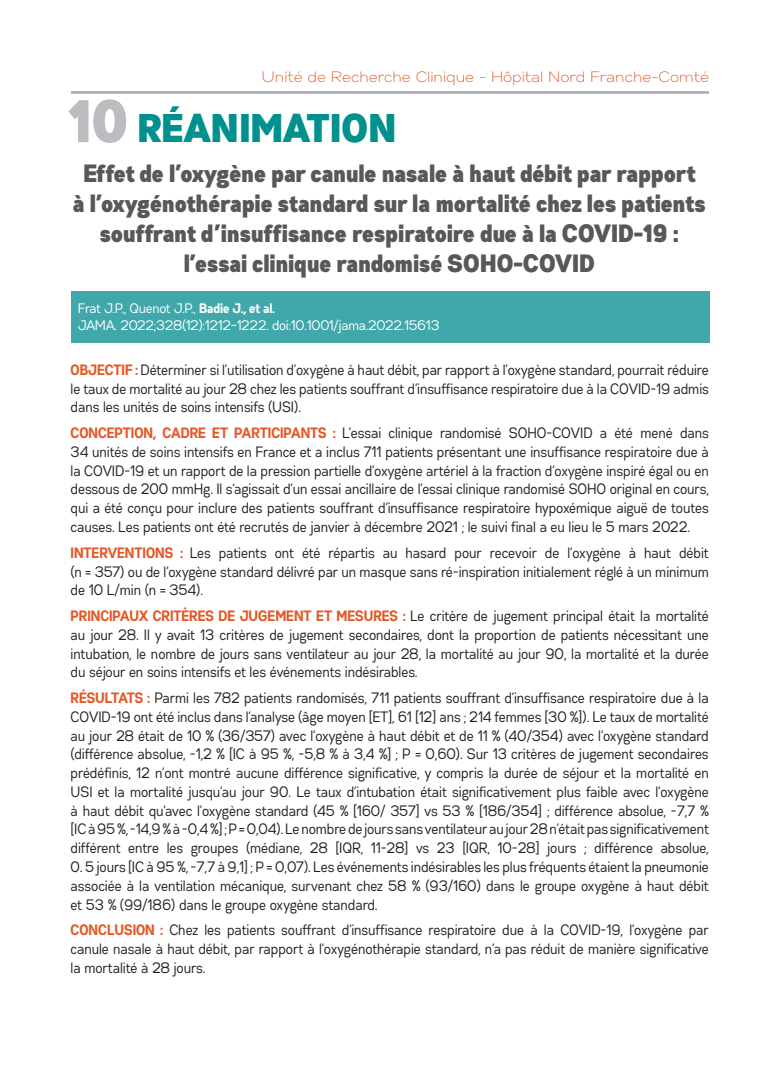
<style>
.page{position:relative;width:780px;height:1088px;background:#fff}
.page>*{position:absolute;margin:0;border:0;box-sizing:border-box;transform-origin:0 0}
.t1{font:40px "Gabriel Sans Cond Black";letter-spacing:.005em;color:#00918e}
.t2{font:25px/30px "Gabriel Sans Cond Black";color:#57585a;text-align:center}
.t3{font:15px/18.8px "Gabriel Sans Cond Normal";color:#231f20;text-align:justify;scale:.95 1}
.t4{font:15px "Gabriel Sans Light";color:#e35825}
.t5{font:13.75px/16.5px "Gabriel Sans Cond Normal";letter-spacing:-.01em;color:#fff}
.s1{font-size:60px;color:#bcbdc0}
.s2{font-family:"Gabriel Sans Cond Bold"}
.s3{font-family:"Gabriel Sans Cond Bold";color:#e35825}
</style>
<div class="page">
<hr style="left:71px;top:91px;width:638px;height:3px;background:#a8a9ad">
<div style="left:71px;top:292px;width:638px;height:51px;background:#40a8aa"></div>
<p class="t4" style="left:261px;top:68px;width:449px">Unité de Recherche Clinique - Hôpital Nord Franche-Comté</p>
<h1 class="t1" style="left:71px;top:105px;width:328px"><span class="s1">10</span> RÉANIMATION</h1>
<h2 class="t2" style="left:74px;top:158px;width:634px">Effet de l’oxygène par canule nasale à haut débit par rapport<br>à l’oxygénothérapie standard sur la mortalité chez les patients souffrant d’insuffisance respiratoire due à la COVID-19 : l’essai clinique randomisé SOHO-COVID</h2>
<p class="t5" style="left:78px;top:300px;width:363px">Frat J.P., Quenot J.P., <span class="s2">Badie J., et al.<br></span>JAMA. 2022;328(12):1212–1222. doi:10.1001/jama.2022.15613</p>
<p class="t3" style="left:71px;top:360px;width:673px"><span class="s3">OBJECTIF :</span> Déterminer si l’utilisation d’oxygène à haut débit, par rapport à l’oxygène standard, pourrait réduire le taux de mortalité au jour 28 chez les patients souffrant d’insuffisance respiratoire due à la COVID-19 admis dans les unités de soins intensifs (USI).</p>
<p class="t3" style="left:71px;top:424px;width:673px"><span class="s3">CONCEPTION, CADRE ET PARTICIPANTS :</span> L’essai clinique randomisé SOHO-COVID a été mené dans 34 unités de soins intensifs en France et a inclus 711 patients présentant une insuffisance respiratoire due à la COVID-19 et un rapport de la pression partielle d’oxygène artériel à la fraction d’oxygène inspiré égal ou en dessous de 200 mmHg. Il s’agissait d’un essai ancillaire de l’essai clinique randomisé SOHO original en cours, qui a été conçu pour inclure des patients souffrant d’insuffisance respiratoire hypoxémique aiguë de toutes causes. Les patients ont été recrutés de janvier à décembre 2021 ; le suivi final a eu lieu le 5 mars 2022.</p>
<p class="t3" style="left:71px;top:543px;width:673px"><span class="s3">INTERVENTIONS :</span> Les patients ont été répartis au hasard pour recevoir de l’oxygène à haut débit (n = 357) ou de l’oxygène standard délivré par un masque sans ré-inspiration initialement réglé à un minimum de 10 L/min (n = 354).</p>
<p class="t3" style="left:71px;top:606px;width:673px"><span class="s3">PRINCIPAUX CRITÈRES DE JUGEMENT ET MESURES :</span> Le critère de jugement principal était la mortalité au jour 28. Il y avait 13 critères de jugement secondaires, dont la proportion de patients nécessitant une intubation, le nombre de jours sans ventilateur au jour 28, la mortalité au jour 90, la mortalité et la durée du séjour en soins intensifs et les événements indésirables.</p>
<p class="t3" style="left:71px;top:689px;width:673px"><span class="s3">RÉSULTATS :</span> Parmi les 782 patients randomisés, 711 patients souffrant d’insuffisance respiratoire due à la COVID-19 ont été inclus dans l’analyse (âge moyen [ET], 61 [12] ans ; 214 femmes [30 %]). Le taux de mortalité au jour 28 était de 10 % (36/357) avec l’oxygène à haut débit et de 11 % (40/354) avec l’oxygène standard (différence absolue, -1,2 % [IC à 95 %, -5,8 % à 3,4 %] ; P = 0,60). Sur 13 critères de jugement secondaires prédéfinis, 12 n’ont montré aucune différence significative, y compris la durée de séjour et la mortalité en USI et la mortalité jusqu’au jour 90. Le taux d’intubation était significativement plus faible avec l’oxygène à haut débit qu’avec l’oxygène standard (45 % [160/ 357] vs 53 % [186/354] ; différence absolue, -7,7 % [IC à 95 %, -14,9 % à -0,4 %] ; P = 0,04). Le nombre de jours sans ventilateur au jour 28 n’était pas significativement différent entre les groupes (médiane, 28 [IQR, 11-28] vs 23 [IQR, 10-28] jours ; différence absolue,</p>
<p class="t3" style="left:71px;top:857px;width:673px">0. 5 jours [IC à 95 %, -7,7 à 9,1] ; P = 0,07). Les événements indésirables les plus fréquents étaient la pneumonie associée à la ventilation mécanique, survenant chez 58 % (93/160) dans le groupe oxygène à haut débit et 53 % (99/186) dans le groupe oxygène standard.</p>
<p class="t3" style="left:71px;top:921px;width:673px"><span class="s3">CONCLUSION :</span> Chez les patients souffrant d’insuffisance respiratoire due à la COVID-19, l’oxygène par canule nasale à haut débit, par rapport à l’oxygénothérapie standard, n’a pas réduit de manière significative la mortalité à 28 jours.</p>
</div>
